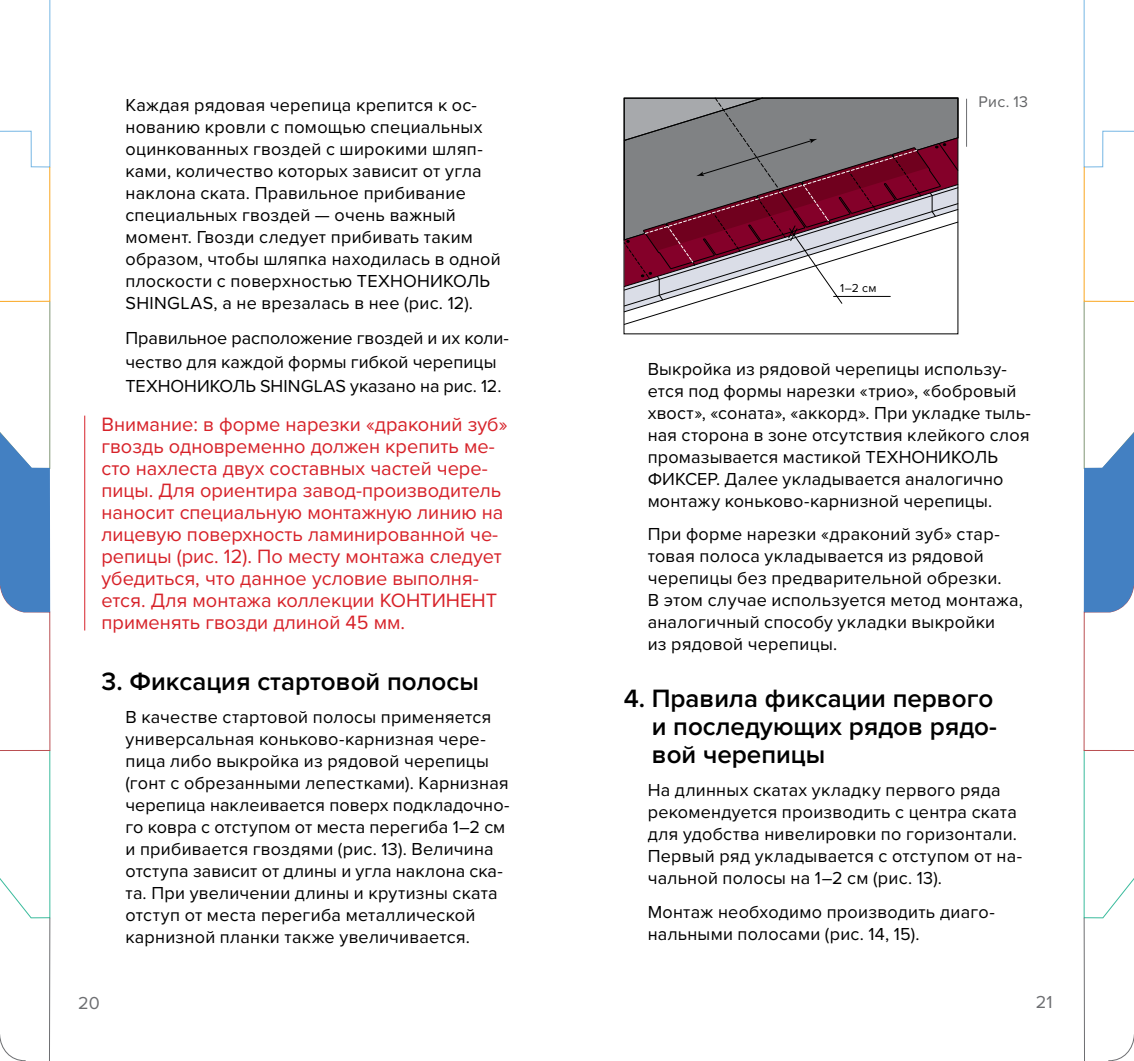
<style>
.page{position:relative;width:1134px;height:1061px;background:#fff}
.page>*{position:absolute;margin:0;border:0;box-sizing:border-box;transform-origin:0 0}
.t1{font:600 26px/28px "Proxima Nova";color:#000}
.t2{font:20px/22px "Proxima Nova";color:#d72229}
.t3{font:18px/22px "Proxima Nova";letter-spacing:.015em;color:#000}
.t4{font:18px "Proxima Nova";color:#6d6e71}
.t5{font:16px "Proxima Nova";color:#636466}
.t6{font:12px "Proxima Nova";color:#000}
</style>
<div class="page">
<hr style="left:966px;top:99px;width:1px;height:48px;background:#6d6e71">
<svg style="left:1083px;top:0;width:51px;height:1060px"></svg>
<svg style="left:0;top:0;width:51px;height:1060px"></svg>
<svg style="left:623px;top:97px;width:336px;height:232px"></svg>
<div style="left:624px;top:98px;width:334px;height:236px;border:1px solid #000"></div>
<hr style="left:84px;top:415px;width:1px;height:215px;background:#d72229">
<p class="t3" style="left:125px;top:95px;width:353px">Каждая рядовая черепица крепится к ос-</p>
<p class="t5" style="left:979px;top:95px;width:51px">Рис. 13</p>
<p class="t3" style="left:125px;top:117px;width:377px">нованию кровли с помощью специальных оцинкованных гвоздей с широкими шляп&shy;ками, количество которых зависит от угла наклона ската. Правильное прибивание специальных гвоздей — очень важный момент. Гвозди следует прибивать таким образом, чтобы шляпка находилась в одной плоскости с поверхностью ТехнОнИКОЛЬ SHINGLAS, а не врезалась в нее (рис. 12).</p>
<p class="t3" style="left:125px;top:327px;width:385px;line-height:24px">Правильное расположение гвоздей и их коли&shy;чество для каждой формы гибкой черепицы<br>ТехнОнИКОЛЬ SHINGLAS указано на рис. 12.</p>
<p class="t2" style="left:101px;top:414px;width:407px">Внимание: в форме нарезки «драконий зуб» гвоздь одновременно должен крепить ме&shy;сто нахлеста двух составных частей чере&shy;пицы. Для ориентира завод-производитель наносит специальную монтажную линию на лицевую поверхность ламинированной че&shy;репицы (рис. 12). По месту монтажа следует убедиться, что данное условие выполня&shy;ется. Для монтажа коллекции КОнТИненТ применять гвозди длиной 45 мм.</p>
<h1 class="t1" style="left:101px;top:668px;width:379px">3. Фиксация стартовой полосы</h1>
<p class="t3" style="left:125px;top:707px;width:386px">В качестве стартовой полосы применяется универсальная коньково-карнизная чере&shy;пица либо выкройка из рядовой черепицы (гонт с обрезанными лепестками). Карнизная черепица наклеивается поверх подкладочно&shy;го ковра с отступом от места перегиба 1–2 см и прибивается гвоздями (рис. 13). Величина отступа зависит от длины и угла наклона ска&shy;та. При увеличении длины и крутизны ската отступ от места перегиба металлической карнизной планки также увеличивается.</p>
<p class="t6" style="left:840px;top:283px;width:38px">1–2 см</p>
<p class="t3" style="left:648px;top:358px;width:385px">Выкройка из рядовой черепицы использу&shy;ется под формы нарезки «трио», «бобровый хвост», «соната», «аккорд». При укладке тыль&shy;ная сторона в зоне отсутствия клейкого слоя промазывается мастикой ТехнОнИКОЛЬ ФИКСеР. Далее укладывается аналогично монтажу коньково-карнизной черепицы.</p>
<p class="t3" style="left:648px;top:524px;width:377px">При форме нарезки «драконий зуб» стар&shy;товая полоса укладывается из рядовой черепицы без предварительной обрезки.<br>В этом случае используется метод монтажа, аналогичный способу укладки выкройки<br>из рядовой черепицы.</p>
<h1 class="t1" style="left:652px;top:685px;width:347px;text-indent:-28px">4. Правила фиксации первого и последующих рядов рядо&shy;вой черепицы</h1>
<p class="t3" style="left:648px;top:780px;width:376px">на длинных скатах укладку первого ряда рекомендуется производить с центра ската для удобства нивелировки по горизонтали.<br>Первый ряд укладывается с отступом от на&shy;чальной полосы на 1–2 см (рис. 13).</p>
<p class="t3" style="left:648px;top:901px;width:349px">Монтаж необходимо производить диаго&shy;нальными полосами (рис. 14, 15).</p>
<p class="t4" style="left:78px;top:995px;width:23px">20</p>
<p class="t4" style="left:1036px;top:994px;width:18px">21</p>
</div>
